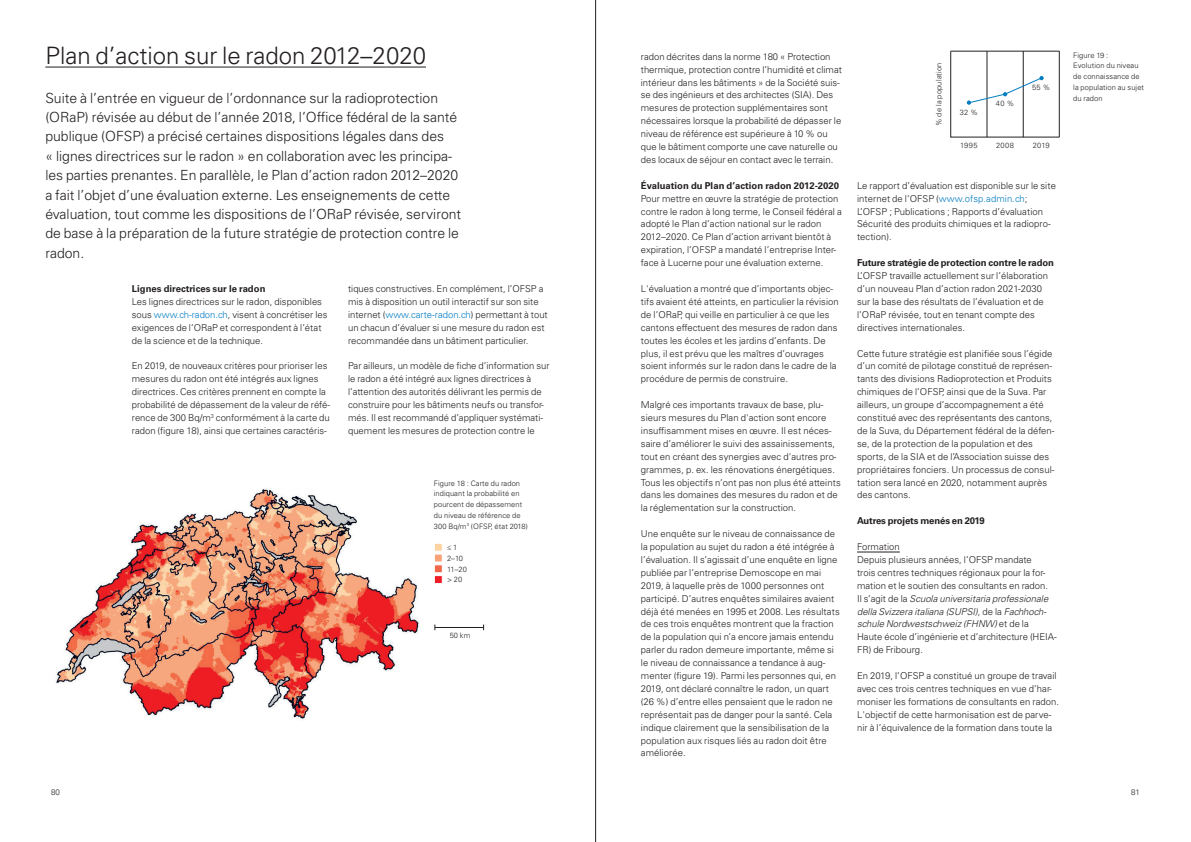
<style>
.page{position:relative;width:1191px;height:842px;background:#fff}
.page>*{position:absolute;margin:0;border:0;box-sizing:border-box;transform-origin:0 0}
.t1{font:300 24px "Univers LT Std";color:#231f20}
.t2{font:300 14px/19.3px "Univers LT Std";color:#231f20}
.t3{font:300 9.5px/12.9px "Univers LT Std";letter-spacing:.005em;color:#231f20}
.t4{font:700 9.5px "Univers LT Std";letter-spacing:-.01em;color:#231f20}
.t5{font:300 8px "Univers LT Std";color:#231f20}
.t6{font:300 7.5px/10.7px "Univers LT Std";letter-spacing:.01em;color:#231f20}
.s1{color:#007cc2}
.s2{font-style:italic}
</style>
<div class="page">
<hr style="left:857px;top:552px;width:43px;height:1px;background:#231f20">
<hr style="left:45px;top:67px;width:381px;height:1px;background:#231f20">
<div style="left:434px;top:543px;width:9px;height:9px;background:#fdd3a1;border:1px solid #fff"></div>
<div style="left:434px;top:554px;width:9px;height:8px;background:#f8a377;border:1px solid #fff"></div>
<div style="left:434px;top:564px;width:9px;height:9px;background:#f26648;border:1px solid #fff"></div>
<div style="left:434px;top:575px;width:9px;height:9px;background:#ee1d23;border:1px solid #fff"></div>
<hr style="left:435px;top:627px;width:48px;height:1px;background:#231f20">
<img style="left:56px;top:488px;width:363px;height:232px">
<hr style="left:1059px;top:51px;width:1px;height:86px;background:#231f20">
<svg style="left:950px;top:52px;width:109px;height:85px"></svg>
<hr style="left:950px;top:51px;width:109px;height:1px;background:#231f20">
<hr style="left:595px;top:0;width:1px;height:842px;background:#231f20">
<h1 class="t1" style="left:45px;top:41px;width:382px">Plan d’action sur le radon 2012–2020</h1>
<p class="t2" style="left:45px;top:88px;width:417px">Suite à l’entrée en vigueur de l’ordonnance sur la radioprotection (ORaP) révisée au début de l’année 2018, l’Office fédéral de la santé publique (OFSP) a précisé certaines dispositions légales dans des<br>« lignes directrices sur le radon » en collaboration avec les principa&shy;les parties prenantes. En parallèle, le Plan d’action radon 2012–2020 a fait l’objet d’une évaluation externe. Les enseignements de cette évaluation, tout comme les dispositions de l’ORaP révisée, serviront de base à la préparation de la future stratégie de protection contre le radon.</p>
<p class="t4" style="left:132px;top:283px;width:135px">Lignes directrices sur le radon</p>
<p class="t3" style="left:132px;top:295px;width:197px">Les lignes directrices sur le radon, disponibles sous <span class="s1">www.ch-radon.ch</span>, visent à concrétiser les exigences de l’ORaP et correspondent à l’état de la science et de la technique.</p>
<p class="t3" style="left:132px;top:360px;width:200px">En 2019, de nouveaux critères pour prioriser les mesures du radon ont été intégrés aux lignes directrices. Ces critères prennent en compte la probabilité de dépassement de la valeur de réfé&shy;rence de 300 Bq/m<sup>3</sup> conformément à la carte du radon (figure 18), ainsi que certaines caractéris-</p>
<p class="t3" style="left:348px;top:282px;width:201px">tiques constructives. En complément, l’OFSP a mis à disposition un outil interactif sur son site internet (<span class="s1">www.carte-radon.ch</span>) permettant à tout un chacun d’évaluer si une mesure du radon est recommandée dans un bâtiment particulier.</p>
<p class="t3" style="left:348px;top:360px;width:203px">Par ailleurs, un modèle de fiche d’information sur le radon a été intégré aux lignes directrices à l’attention des autorités délivrant les permis de construire pour les bâtiments neufs ou transfor&shy;més. Il est recommandé d’appliquer systémati&shy;quement les mesures de protection contre le</p>
<p class="t6" style="left:434px;top:477px;width:96px">Figure 18 : Carte du radon indiquant la probabilité en pourcent de dépassement du niveau de référence de<br>300 Bq/m<sup>3</sup> (OFSP, état 2018)</p>
<p class="t6" style="left:447px;top:542px;width:21px">≤ 1<br>2–10<br>11–20 &gt; 20</p>
<p class="t6" style="left:450px;top:630px;width:22px">50 km</p>
<p class="t3" style="left:641px;top:50px;width:202px">radon décrites dans la norme 180 « Protection thermique, protection contre l’humidité et climat intérieur dans les bâtiments » de la Société suis&shy;se des ingénieurs et des architectes (SIA). Des mesures de protection supplémentaires sont nécessaires lorsque la probabilité de dépasser le niveau de référence est supérieure à 10 % ou que le bâtiment comporte une cave naturelle ou des locaux de séjour en contact avec le terrain.</p>
<p class="t4" style="left:641px;top:180px;width:200px">Évaluation du Plan d’action radon 2012-2020</p>
<p class="t3" style="left:641px;top:192px;width:202px">Pour mettre en œuvre la stratégie de protection contre le radon à long terme, le Conseil fédéral a adopté le Plan d’action national sur le radon 2012–2020. Ce Plan d’action arrivant bientôt à expiration, l’OFSP a mandaté l’entreprise Inter&shy;face à Lucerne pour une évaluation externe.</p>
<p class="t3" style="left:641px;top:282px;width:199px">L'évaluation a montré que d’importants objec&shy;tifs avaient été atteints, en particulier la révision de l’ORaP, qui veille en particulier à ce que les cantons effectuent des mesures de radon dans toutes les écoles et les jardins d’enfants. De plus, il est prévu que les maîtres d’ouvrages soient informés sur le radon dans le cadre de la procédure de permis de construire.</p>
<p class="t3" style="left:641px;top:398px;width:201px">Malgré ces importants travaux de base, plu&shy;sieurs mesures du Plan d'action sont encore insuffisamment mises en œuvre. Il est néces&shy;saire d’améliorer le suivi des assainissements, tout en créant des synergies avec d'autres pro&shy;grammes, p. ex. les rénovations énergétiques.<br>Tous les objectifs n’ont pas non plus été atteints dans les domaines des mesures du radon et de la réglementation sur la construction.</p>
<p class="t3" style="left:641px;top:527px;width:200px">Une enquête sur le niveau de connaissance de la population au sujet du radon a été intégrée à l’évaluation. Il s’agissait d’une enquête en ligne publiée par l’entreprise Demoscope en mai 2019, à laquelle près de 1000 personnes ont participé. D’autres enquêtes similaires avaient déjà été menées en 1995 et 2008. Les résultats de ces trois enquêtes montrent que la fraction de la population qui n’a encore jamais entendu parler du radon demeure importante, même si le niveau de connaissance a tendance à aug&shy;menter (figure 19). Parmi les personnes qui, en 2019, ont déclaré connaître le radon, un quart (26 %) d’entre elles pensaient que le radon ne représentait pas de danger pour la santé. Cela indique clairement que la sensibilisation de la population aux risques liés au radon doit être améliorée.</p>
<p class="t6" style="left:933px;top:126px;width:65px;rotate:-90deg">% de la population</p>
<p class="t6" style="left:959px;top:107px;width:20px">32 %</p>
<p class="t6" style="left:996px;top:98px;width:20px">40 %</p>
<p class="t6" style="left:1032px;top:82px;width:20px">55 %</p>
<p class="t6" style="left:960px;top:140px;width:19px">1995</p>
<p class="t6" style="left:996px;top:140px;width:19px">2008</p>
<p class="t6" style="left:1032px;top:140px;width:18px">2019</p>
<p class="t3" style="left:857px;top:179px;width:200px">Le rapport d’évaluation est disponible sur le site internet de l’OFSP (<span class="s1">www.ofsp.admin.ch</span>; L’OFSP ; Publications ; Rapports d’évaluation Sécurité des produits chimiques et la radiopro&shy;tection).</p>
<p class="t4" style="left:857px;top:257px;width:198px">Future stratégie de protection contre le radon</p>
<p class="t3" style="left:857px;top:269px;width:192px">L’OFSP travaille actuellement sur l’élaboration d’un nouveau Plan d’action radon 2021-2030 sur la base des résultats de l’évaluation et de l’ORaP révisée, tout en tenant compte des directives internationales.</p>
<p class="t3" style="left:857px;top:347px;width:199px">Cette future stratégie est planifiée sous l’égide d’un comité de pilotage constitué de représen&shy;tants des divisions Radioprotection et Produits chimiques de l’OFSP, ainsi que de la Suva. Par ailleurs, un groupe d’accompagnement a été constitué avec des représentants des cantons, de la Suva, du Département fédéral de la défen&shy;se, de la protection de la population et des sports, de la SIA et de l’Association suisse des propriétaires fonciers. Un processus de consul&shy;tation sera lancé en 2020, notamment auprès des cantons.</p>
<p class="t4" style="left:857px;top:515px;width:129px">Autres projets menés en 2019</p>
<p class="t3" style="left:857px;top:540px;width:201px">Formation<br>Depuis plusieurs années, l’OFSP mandate<br>trois centres techniques régionaux pour la for&shy;mation et le soutien des consultants en radon.<br>Il s’agit de la <span class="s2">Scuola universitaria professionale della Svizzera italiana (SUPSI),</span> de la <span class="s2">Fachhoch&shy;schule Nordwestschweiz (FHNW)</span> et de la<br>Haute école d’ingénierie et d’architecture (HEIA-FR) de Fribourg.</p>
<p class="t3" style="left:857px;top:669px;width:203px">En 2019, l’OFSP a constitué un groupe de travail avec ces trois centres techniques en vue d’har&shy;moniser les formations de consultants en radon.<br>L'objectif de cette harmonisation est de parve&shy;nir à l’équivalence de la formation dans toute la</p>
<p class="t6" style="left:1073px;top:50px;width:72px">Figure 19 :<br>Evolution du niveau de connaissance de la population au sujet du radon</p>
<p class="t5" style="left:51px;top:787px;width:10px">80</p>
<p class="t5" style="left:1131px;top:787px;width:10px">81</p>
</div>
